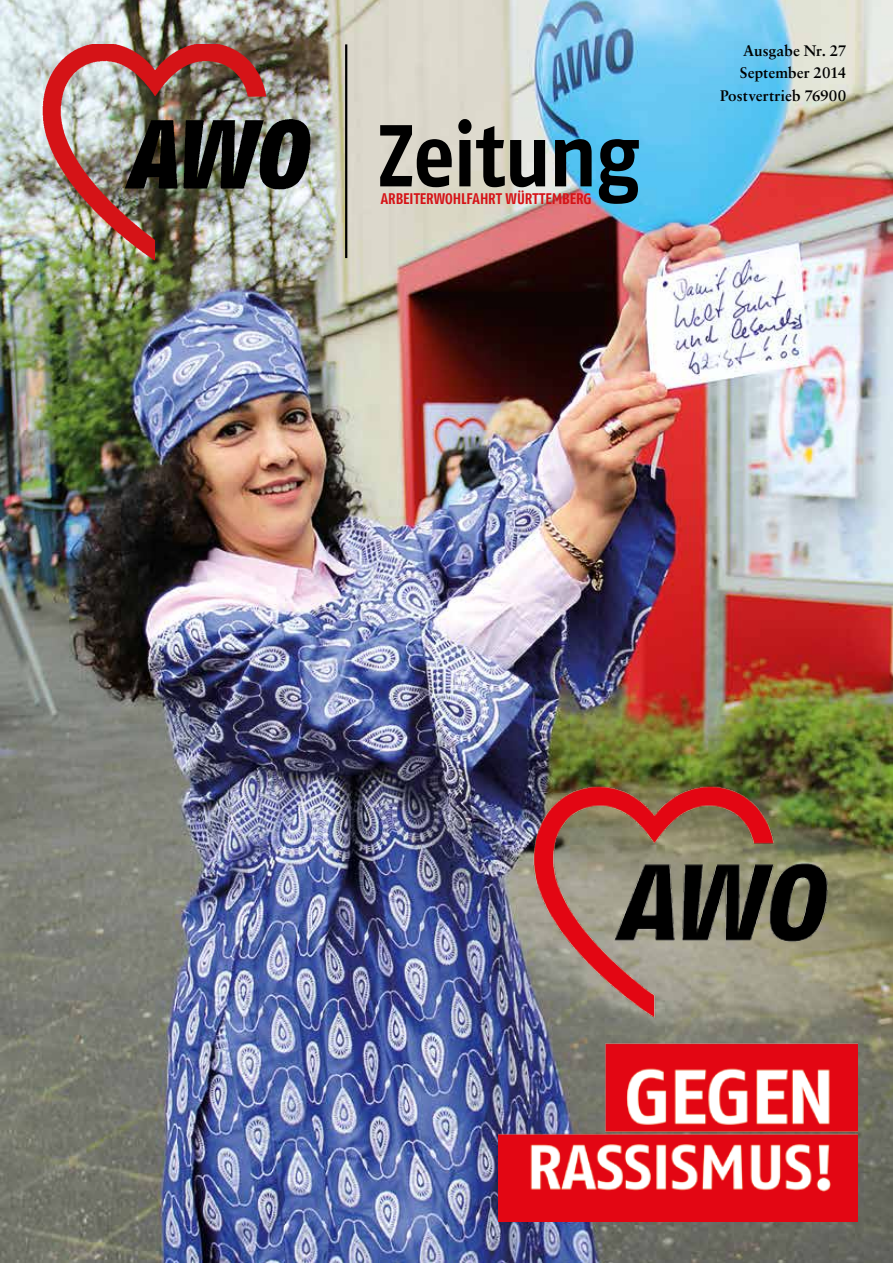
<style>
.page{position:relative;width:893px;height:1263px;background:#fff}
.page>*{position:absolute;margin:0;border:0;box-sizing:border-box;transform-origin:0 0}
.t1{font:700 87.45px "AWO Fago Office";letter-spacing:-.025em;color:#000;scale:.91 1}
.t2{font:700 15.3px/22.5px "Sabon";letter-spacing:.005em;color:#000;text-align:right}
.t3{font:700 15.3px "AWO Fago Cond";color:#d51317}
</style>
<div class="page">
<img style="left:0;top:0;width:893px;height:1263px">
<hr style="left:345px;top:44px;width:2px;height:214px;background:#000">
<img style="left:43px;top:44px;width:224px;height:216px">
<img style="left:124px;top:119px;width:187px;height:70px">
<img style="left:499px;top:783px;width:358px;height:439px">
<h1 class="t1" style="left:377px;top:104px;width:290px">Zeitung</h1>
<p class="t3" style="left:381px;top:190px;width:212px">ARBEITERWOHLFAHRT WÜRTTEMBERG</p>
<p class="t2" style="left:720px;top:39px;width:128px">Ausgabe Nr. 27<br>September 2014<br>Postvertrieb 76900</p>
</div>
